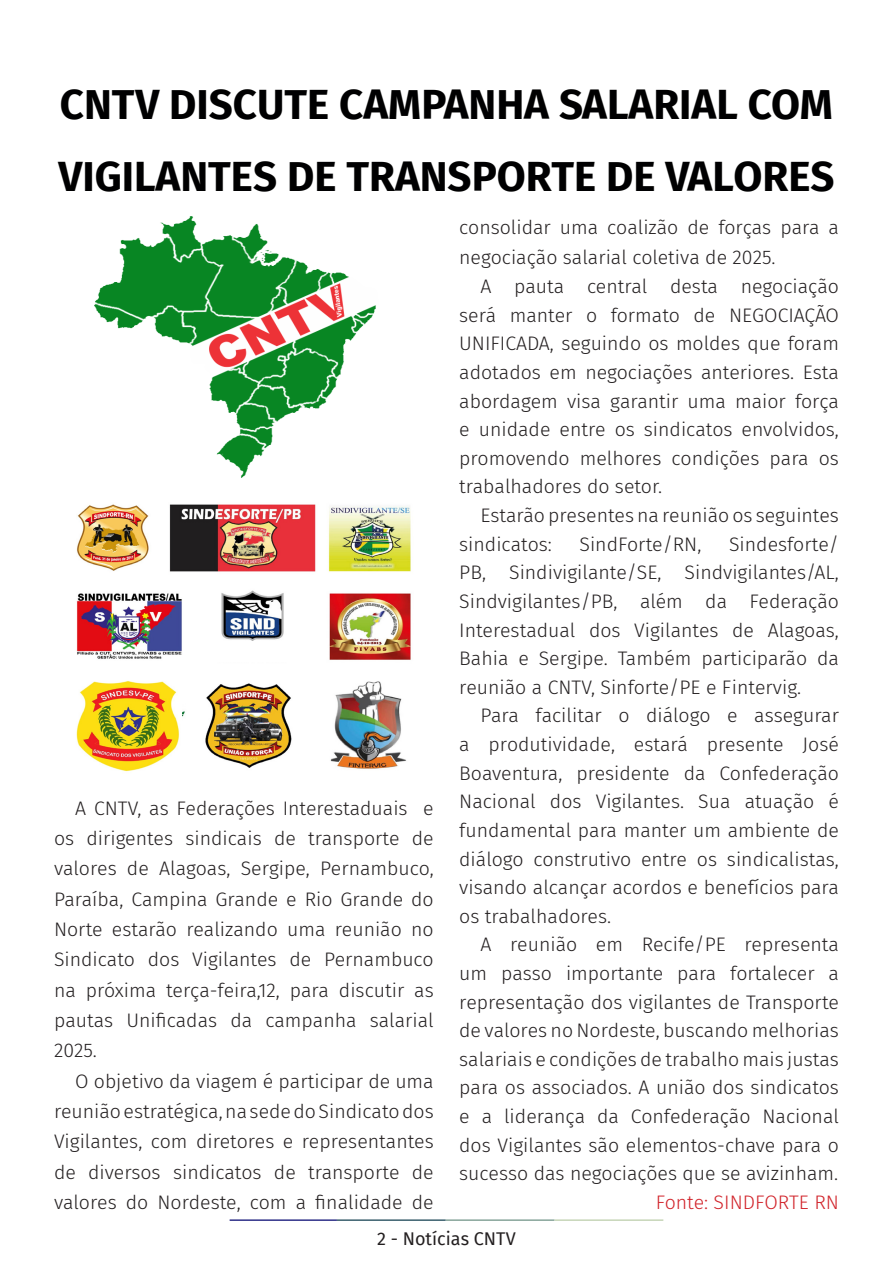
<style>
.page{position:relative;width:893px;height:1263px;background:#fff}
.page>*{position:absolute;margin:0;border:0;box-sizing:border-box;transform-origin:0 0}
.t1{font:700 42px/72px "Fira Sans";color:#000001}
.t2{font:300 19.5px/28.7px "Fira Sans";color:#231f20;text-align:justify}
.t3{font:300 19.5px "Fira Sans";color:#d1232a}
.t4{font:18px "Fira Sans";color:#231f20}
</style>
<div class="page">
<hr style="left:230px;top:1219px;width:107px;height:2px;background:#2f3088">
<hr style="left:337px;top:1219px;width:109px;height:2px;background:#3a5f6d">
<hr style="left:446px;top:1219px;width:109px;height:2px;background:#87a59a">
<hr style="left:555px;top:1219px;width:108px;height:2px;background:#c6d5b7">
<img style="left:76px;top:504px;width:335px;height:265px">
<div style="left:206px;top:641px;width:91px;height:21px;background:#fff"></div>
<img style="left:76px;top:675px;width:105px;height:97px">
<img style="left:94px;top:216px;width:282px;height:262px">
<p class="t1" style="left:58px;top:65px;width:778px">CNTV DISCUTE CAMPANHA SALARIAL COM<br>VIGILANTES DE TRANSPORTE DE VALORES</p>
<p class="t2" style="left:54px;top:793px;width:381px;line-height:30.3px;text-indent:21px">A CNTV, as Federações Interestaduais e os dirigentes sindicais de transporte de valores de Alagoas, Sergipe, Pernambuco, Paraíba, Campina Grande e Rio Grande do Norte estarão realizando uma reunião no Sindicato dos Vigilantes de Pernambuco na próxima terça-feira,12, para discutir as pautas Unificadas da campanha salarial 2025.</p>
<p class="t2" style="left:54px;top:1066px;width:381px;line-height:30.3px;text-indent:21px">O objetivo da viagem é participar de uma reunião estratégica, na sede do Sindicato dos Vigilantes, com diretores e representantes de diversos sindicatos de transporte de valores do Nordeste, com a finalidade de</p>
<p class="t2" style="left:459px;top:212px;width:381px;line-height:30.2px">consolidar uma coalizão de forças para a negociação salarial coletiva de 2025.</p>
<p class="t2" style="left:459px;top:272px;width:381px;text-indent:21px">A pauta central desta negociação será manter o formato de NEGOCIAÇÃO UNIFICADA, seguindo os moldes que foram adotados em negociações anteriores. Esta abordagem visa garantir uma maior força e unidade entre os sindicatos envolvidos, promovendo melhores condições para os trabalhadores do setor.</p>
<p class="t2" style="left:459px;top:501px;width:381px;text-indent:21px">Estarão presentes na reunião os seguintes sindicatos:</p>
<p class="t2" style="left:459px;top:529px;width:381px;text-indent:270px">Sindesforte/ PB, Sindivigilante/SE, Sindvigilantes/AL, Sindvigilantes/PB, além da Federação Interestadual dos Vigilantes de Alagoas, Bahia e Sergipe. Também participarão da reunião a CNTV, Sinforte/PE e Fintervig.</p>
<p class="t2" style="left:459px;top:701px;width:381px;text-indent:21px">Para facilitar o diálogo e assegurar a produtividade, estará presente José Boaventura, presidente da Confederação Nacional dos Vigilantes. Sua atuação é fundamental para manter um ambiente de diálogo construtivo entre os sindicalistas, visando alcançar acordos e benefícios para os trabalhadores.</p>
<p class="t2" style="left:459px;top:930px;width:381px;text-indent:21px">A reunião em Recife/PE representa um passo importante para fortalecer a representação dos vigilantes de Transporte de valores no Nordeste, buscando melhorias salariais e condições de trabalho mais justas para os associados. A união dos sindicatos e a liderança da Confederação Nacional dos Vigilantes são elementos-chave para o sucesso das negociações que se avizinham.</p>
<p class="t3" style="left:656px;top:1188px;width:185px">Fonte: SINDFORTE RN</p>
<p class="t2" style="left:579px;top:529px;width:123px">SindForte/RN,</p>
<p class="t4" style="left:377px;top:1225px;width:140px">2 - Notícias CNTV</p>
</div>
